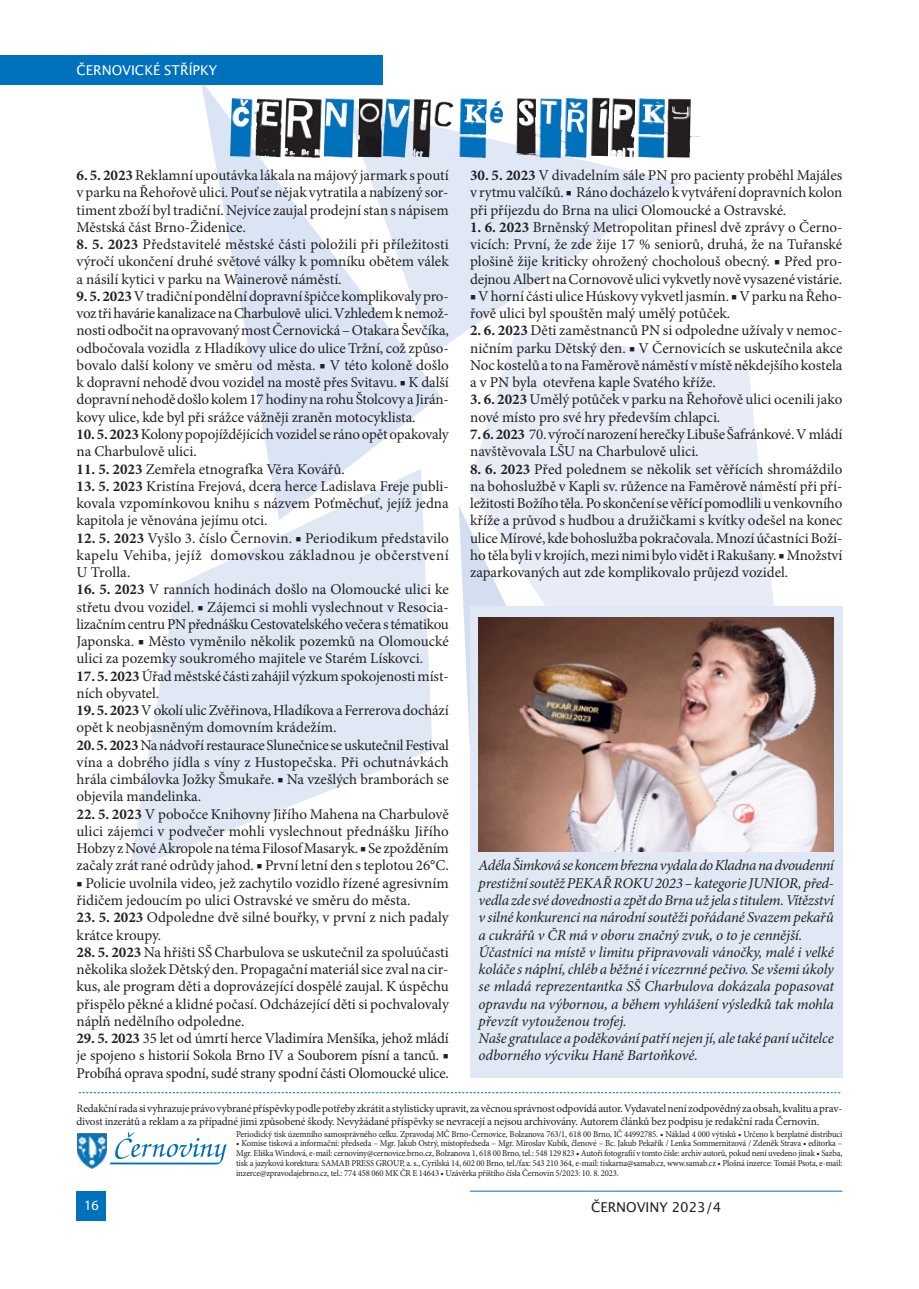
<style>
.page{position:relative;width:919px;height:1289px;background:#fff}
.page>*{position:absolute;margin:0;border:0;box-sizing:border-box;transform-origin:0 0}
.t1{font:15px/17.2px "Minion Pro";color:#231f20;text-align:justify}
.t2{font:italic 15px/17.2px "Minion Pro";letter-spacing:-.01em;color:#231f20}
.t3{font:14.25px "Myriad Pro";color:#fff}
.t4{font:13.5px "Lucida Grande";color:#fff}
.t5{font:13.5px "Lucida Grande";color:#231f20}
.t6{font:11.25px/12.8px "Minion Pro";letter-spacing:-.015em;color:#231f20}
.t7{font:9px/9.8px "Minion Pro";letter-spacing:-.015em;color:#231f20;text-align:justify;scale:.96 1}
.s1{font-weight:700}
</style>
<div class="page">
<svg style="left:440px;top:106px;width:241px;height:243px;fill:#e0e7f5"></svg>
<svg style="left:468px;top:330px;width:306px;height:276px;fill:#e7ecf7"></svg>
<svg style="left:130px;top:520px;width:302px;height:350px;fill:#e0e7f5"></svg>
<svg style="left:201px;top:85px;width:239px;height:435px;fill:#e0e7f5"></svg>
<svg style="left:459px;top:505px;width:269px;height:241px;background:#e8edf7"></svg>
<img style="left:230px;top:97px;width:379px;height:61px">
<hr style="left:470px;top:1190px;width:372px;height:1px;background:#0071bc">
<div style="left:77px;top:1191px;width:29px;height:29px;background:#0071bc"></div>
<svg style="left:110px;top:1132px;width:116px;height:32px"></svg>
<div style="left:0;top:55px;width:383px;height:30px;background:#0071bc"></div>
<svg style="left:79px;top:1092px;width:761px;height:1px"></svg>
<img style="left:77px;top:1133px;width:30px;height:35px">
<div style="left:470px;top:606px;width:372px;height:471px;background:#e0e7f5"></div>
<img style="left:478px;top:617px;width:355px;height:234px">
<p class="t4" style="left:77px;top:63px;width:142px">ČERNOVICKÉ STŘÍPKY</p>
<p class="t1" style="left:77px;top:168px;width:374px"><span class="s1">6. 5. 2023</span>Reklamní upoutávka lákala na májový jarmark s poutí v parku na Řehořově ulici. Pouť se nějak vytratila a nabízený sor&shy;timent zboží byl tradiční. Nejvíce zaujal prodejní stan s nápisem Městská část Brno-Židenice.</p>
<p class="t1" style="left:77px;top:237px;width:374px"><span class="s1">8. 5. 2023</span> Představitelé městské části položili při příležitosti výročí ukončení druhé světové války k pomníku obětem válek a násilí kytici v parku na Wainerově náměstí.</p>
<p class="t1" style="left:77px;top:289px;width:374px"><span class="s1">9. 5. 2023</span>V tradiční pondělní dopravní špičce komplikovaly pro&shy;voz tři havárie kanalizace na Charbulově ulici. Vzhledem k nemož&shy;nosti odbočit na opravovaný most Černovická – Otakara Ševčíka, odbočovala vozidla z Hladíkovy ulice do ulice Tržní, což způso&shy;bovalo další kolony ve směru od města. ■ V této koloně došlo k dopravní nehodě dvou vozidel na mostě přes Svitavu. ■ K další dopravní nehodě došlo kolem 17 hodiny na rohu Štolcovy a Jirán&shy;kovy ulice, kde byl při srážce vážněji zraněn motocyklista.</p>
<p class="t1" style="left:77px;top:427px;width:374px"><span class="s1">10. 5. 2023</span>Kolony popojíždějících vozidel se ráno opět opakovaly na Charbulově ulici.</p>
<p class="t1" style="left:77px;top:461px;width:270px"><span class="s1">11. 5. 2023</span> Zemřela etnografka Věra Kovářů.</p>
<p class="t1" style="left:77px;top:478px;width:374px"><span class="s1">13. 5. 2023</span> Kristína Frejová, dcera herce Ladislava Freje publi&shy;kovala vzpomínkovou knihu s názvem Poťměchuť, jejíž jedna kapitola je věnována jejímu otci.</p>
<p class="t1" style="left:77px;top:530px;width:374px"><span class="s1">12. 5. 2023</span> Vyšlo 3. číslo Černovin. ■ Periodikum představilo kapelu Vehiba, jejíž domovskou základnou je občerstvení U Trolla.</p>
<p class="t1" style="left:77px;top:582px;width:374px"><span class="s1">16. 5. 2023</span> V ranních hodinách došlo na Olomoucké ulici ke střetu dvou vozidel. ■ Zájemci si mohli vyslechnout v Resocia&shy;lizačním centru PN přednášku Cestovatelského večera s tématikou Japonska. ■ Město vyměnilo několik pozemků na Olomoucké ulici za pozemky soukromého majitele ve Starém Lískovci.</p>
<p class="t1" style="left:77px;top:668px;width:374px"><span class="s1">17. 5. 2023</span>Úřad městské části zahájil výzkum spokojenosti míst&shy;ních obyvatel.</p>
<p class="t1" style="left:77px;top:703px;width:373px"><span class="s1">19. 5. 2023</span>V okolí ulic Zvěřinova, Hladíkova a Ferrerova dochází opět k neobjasněným domovním krádežím.</p>
<p class="t1" style="left:77px;top:737px;width:374px"><span class="s1">20. 5. 2023</span>Na nádvoří restaurace Slunečnice se uskutečnil Festival vína a dobrého jídla s víny z Hustopečska. Při ochutnávkách hrála cimbálovka Jožky Šmukaře. ■ Na vzešlých bramborách se objevila mandelinka.</p>
<p class="t1" style="left:77px;top:806px;width:374px"><span class="s1">22. 5. 2023</span> V pobočce Knihovny Jiřího Mahena na Charbulově ulici zájemci v podvečer mohli vyslechnout přednášku Jiřího Hobzy z Nové Akropole na téma Filosof Masaryk. ■ Se zpožděním začaly zrát rané odrůdy jahod. ■ První letní den s teplotou 26°C.</p>
<p class="t1" style="left:77px;top:875px;width:373px">■ Policie uvolnila video, jež zachytilo vozidlo řízené agresivním řidičem jedoucím po ulici Ostravské ve směru do města.</p>
<p class="t1" style="left:77px;top:910px;width:373px"><span class="s1">23. 5. 2023</span> Odpoledne dvě silné bouřky, v první z nich padaly krátce kroupy.</p>
<p class="t1" style="left:77px;top:944px;width:374px"><span class="s1">28. 5. 2023</span> Na hřišti SŠ Charbulova se uskutečnil za spoluúčasti několika složek Dětský den. Propagační materiál sice zval na cir&shy;kus, ale program děti a doprovázející dospělé zaujal. K úspěchu přispělo pěkné a klidné počasí. Odcházející děti si pochvalovaly náplň nedělního odpoledne.</p>
<p class="t1" style="left:77px;top:1030px;width:374px"><span class="s1">29. 5. 2023</span> 35 let od úmrtí herce Vladimíra Menšíka, jehož mládí je spojeno s historií Sokola Brno IV a Souborem písní a tanců. ■ Probíhá oprava spodní, sudé strany spodní části Olomoucké ulice.</p>
<p class="t1" style="left:470px;top:168px;width:374px"><span class="s1">30. 5. 2023</span> V divadelním sále PN pro pacienty proběhl Majáles v rytmu valčíků. ■ Ráno docházelo k vytváření dopravních kolon při příjezdu do Brna na ulici Olomoucké a Ostravské.</p>
<p class="t1" style="left:470px;top:220px;width:374px"><span class="s1">1. 6. 2023</span> Brněnský Metropolitan přinesl dvě zprávy o Černo&shy;vicích: První, že zde žije 17 % seniorů, druhá, že na Tuřanské plošině žije kriticky ohrožený chocholouš obecný. ■ Před pro&shy;dejnou Albert na Cornovově ulici vykvetly nově vysazené vistárie.</p>
<p class="t1" style="left:470px;top:289px;width:373px">■ V horní části ulice Húskovy vykvetl jasmín. ■ V parku na Řeho&shy;řově ulici byl spouštěn malý umělý potůček.</p>
<p class="t1" style="left:470px;top:323px;width:374px"><span class="s1">2. 6. 2023</span> Děti zaměstnanců PN si odpoledne užívaly v nemoc&shy;ničním parku Dětský den. ■ V Černovicích se uskutečnila akce Noc kostelů a to na Faměrově náměstí v místě někdejšího kostela a v PN byla otevřena kaple Svatého kříže.</p>
<p class="t1" style="left:470px;top:392px;width:373px"><span class="s1">3. 6. 2023</span> Umělý potůček v parku na Řehořově ulici ocenili jako nové místo pro své hry především chlapci.</p>
<p class="t1" style="left:470px;top:427px;width:374px"><span class="s1">7. 6. 2023</span> 70. výročí narození herečky Libuše Šafránkové. V mládí navštěvovala LŠU na Charbulově ulici.</p>
<p class="t1" style="left:470px;top:461px;width:374px"><span class="s1">8. 6. 2023</span> Před polednem se několik set věřících shromáždilo na bohoslužbě v Kapli sv. růžence na Faměrově náměstí při pří&shy;ležitosti Božího těla. Po skončení se věřící pomodlili u venkovního kříže a průvod s hudbou a družičkami s kvítky odešel na konec ulice Mírové, kde bohoslužba pokračovala. Mnozí účastníci Boží&shy;ho těla byli v krojích, mezi nimi bylo vidět i Rakušany. ■ Množství zaparkovaných aut zde komplikovalo průjezd vozidel.</p>
<p class="t2" style="left:478px;top:858px;width:357px">Adéla Šimková se koncem března vydala do Kladna na dvoudenní prestižní soutěž PEKAŘ ROKU 2023 – kategorie JUNIOR, před&shy;vedla zde své dovednosti a zpět do Brna už jela s titulem. Vítězství v silné konkurenci na národní soutěži pořádané Svazem pekařů a cukrářů v ČR má v oboru značný zvuk, o to je cennější.<br>Účastníci na místě v limitu připravovali vánočky, malé i velké koláče s náplní, chléb a běžné i vícezrnné pečivo. Se všemi úkoly se mladá reprezentantka SŠ Charbulova dokázala popasovat opravdu na výbornou, a během vyhlášení výsledků tak mohla převzít vytouženou trofej.<br>Naše gratulace a poděkování patří nejen jí, ale také paní učitelce odborného výcviku Haně Bartoňkové.</p>
<p class="t6" style="left:77px;top:1103px;width:767px">Redakční rada si vyhrazuje právo vybrané příspěvky podle potřeby zkrátit a stylisticky upravit, za věcnou správnost odpovídá autor. Vydavatel není zodpovědný za obsah, kvalitu a prav&shy;divost inzerátů a reklam a za případné jimi způsobené škody. Nevyžádané příspěvky se nevracejí a nejsou archivovány. Autorem článků bez podpisu je redakční rada Černovin.</p>
<p class="t7" style="left:236px;top:1129px;width:633px">Periodický tisk územního samosprávného celku. Zpravodaj MČ Brno-Černovice, Bolzanova 763/1, 618 00 Brno, IČ 44992785. • Náklad 4 000 výtisků • Určeno k bezplatné distribuci</p>
<p class="t7" style="left:236px;top:1139px;width:633px">• Komise tisková a informační: předseda – Mgr. Jakub Ostrý, místopředseda – Mgr. Miroslav Kubík, členové – Bc. Jakub Pekařík / Lenka Sommernitzová / Zdeněk Strava • editorka – Mgr. Eliška Windová, e-mail: cernoviny@cernovice.brno.cz, Bolzanova 1, 618 00 Brno, tel.: 548 129 823 • Autoři fotografií v tomto čísle: archiv autorů, pokud není uvedeno jinak • Sazba, tisk a jazyková korektura: SAMAB PRESS GROUP, a. s., Cyrilská 14, 602 00 Brno, tel./fax: 543 210 364, e-mail: tiskarna@samab.cz, www.samab.cz • Plošná inzerce: Tomáš Psota, e-mail: inzerce@zpravodajebrno.cz, tel.: 774 458 060 MK ČR E 14643 • Uzávěrka příštího čísla Černovin 5/2023: 10. 8. 2023.</p>
<p class="t3" style="left:84px;top:1199px;width:16px">16</p>
<p class="t5" style="left:591px;top:1198px;width:132px">ČERNOVINY 2023/4</p>
</div>
